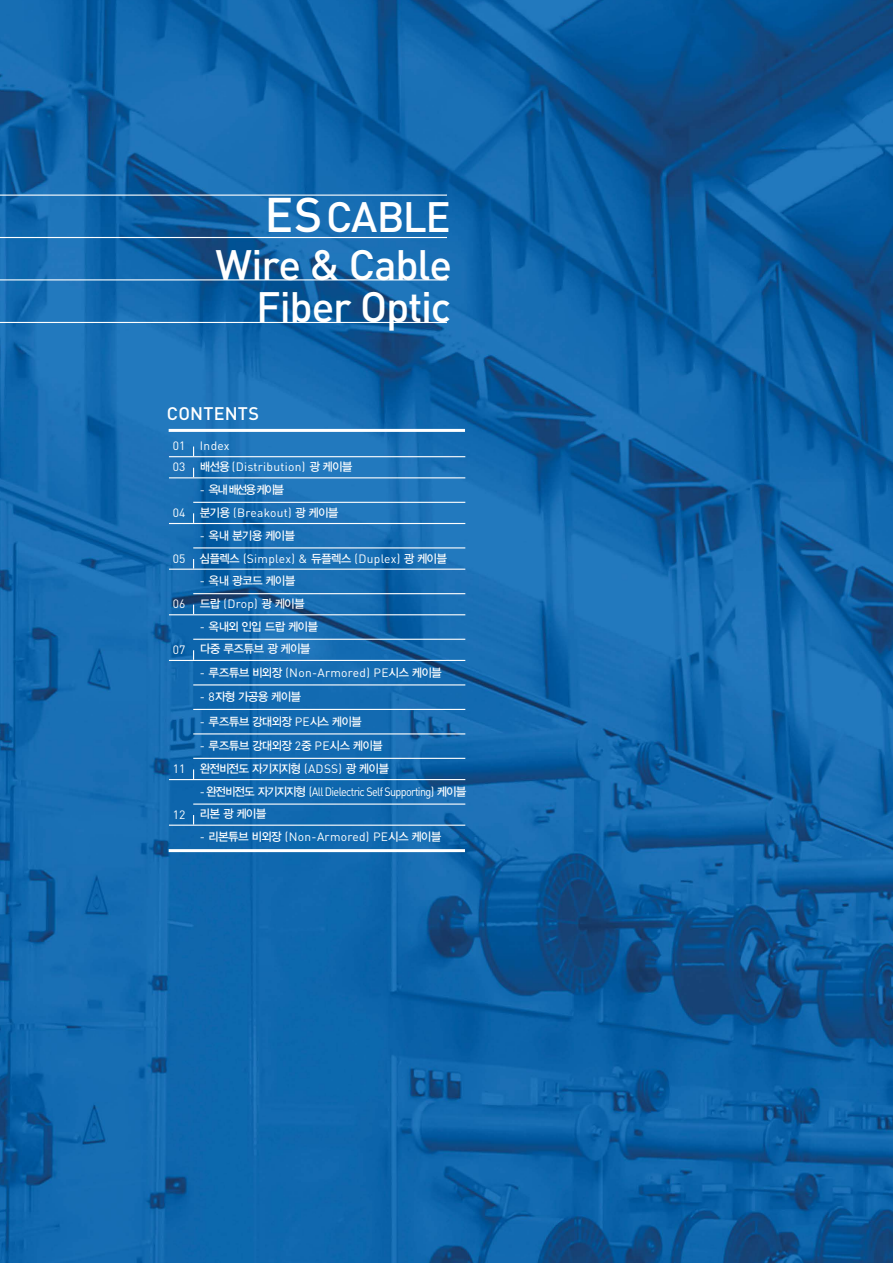
<style>
.page{position:relative;width:893px;height:1263px;background:#fff}
.page>*{position:absolute;margin:0;border:0;box-sizing:border-box;transform-origin:0 0}
.t1{font:500 42px/47.4px "DIN Pro";letter-spacing:-.03em;color:#fff;text-align:right}
.t2{font:500 18px "DIN Pro";letter-spacing:.015em;color:#fff}
.t3{font:12px/21.1px "DIN Pro";letter-spacing:.025em;color:#fff}
.t4{font:12px "DIN Pro";letter-spacing:-.06em;color:#fff}
.t5{font:11.25px/22px "Korean GD B";letter-spacing:-.07em;color:#fff}
.s1{font-size:48px}
.s2{font-family:"Korean GD B";font-size:11.25px}
.s3{font-family:"DIN Pro";font-size:12px}
</style>
<div class="page">
<img style="left:0;top:0;width:893px;height:1263px">
<hr style="left:169px;top:849px;width:296px;height:3px;background:#fff">
<hr style="left:169px;top:456px;width:296px;height:1px;background:#fff">
<hr style="left:169px;top:477px;width:296px;height:1px;background:#fff">
<hr style="left:169px;top:523px;width:296px;height:1px;background:#fff">
<hr style="left:169px;top:569px;width:296px;height:1px;background:#fff">
<hr style="left:169px;top:614px;width:296px;height:1px;background:#fff">
<hr style="left:169px;top:660px;width:296px;height:1px;background:#fff">
<hr style="left:169px;top:825px;width:296px;height:1px;background:#fff">
<hr style="left:169px;top:779px;width:296px;height:1px;background:#fff">
<hr style="left:193px;top:502px;width:272px;height:1px;background:#fff">
<hr style="left:193px;top:547px;width:272px;height:1px;background:#fff">
<hr style="left:193px;top:593px;width:272px;height:1px;background:#fff">
<hr style="left:193px;top:639px;width:272px;height:1px;background:#fff">
<hr style="left:193px;top:684px;width:272px;height:1px;background:#fff">
<hr style="left:193px;top:709px;width:272px;height:1px;background:#fff">
<hr style="left:193px;top:733px;width:272px;height:1px;background:#fff">
<hr style="left:193px;top:758px;width:272px;height:1px;background:#fff">
<hr style="left:193px;top:803px;width:272px;height:2px;background:#fff">
<hr style="left:169px;top:429px;width:296px;height:3px;background:#fff">
<hr style="left:0;top:195px;width:447px;height:1px;background:#fff">
<hr style="left:0;top:237px;width:447px;height:1px;background:#fff">
<hr style="left:0;top:279px;width:447px;height:1px;background:#fff">
<hr style="left:0;top:322px;width:447px;height:1px;background:#fff">
<h1 class="t1" style="left:215px;top:192px;width:238px"><span class="s1">ES</span> CABLE<br>Wire &amp; Cable</h1>
<h1 class="t1" style="left:256px;top:282px;width:197px">Fiber Optic</h1>
<h2 class="t2" style="left:167px;top:401px;width:82px">Contents</h2>
<p class="t3" style="left:173px;top:435px;width:182px">01 Index<br>03 <span class="s2">배선용</span> (Distribution) <span class="s2">광 케이블</span></p>
<p class="t5" style="left:200px;top:479px;width:86px"><span class="s3">-</span> 옥내 배선용 케이블</p>
<p class="t3" style="left:173px;top:501px;width:167px">04 <span class="s2">분기용</span> (Breakout) <span class="s2">광 케이블</span></p>
<p class="t5" style="left:200px;top:524px;width:97px"><span class="s3">-</span> 옥내 분기용 케이블</p>
<p class="t3" style="left:173px;top:547px;width:276px">05 <span class="s2">심플렉스</span> (Simplex) &amp; <span class="s2">듀플렉스</span> (Duplex) <span class="s2">광 케이블</span></p>
<p class="t5" style="left:200px;top:570px;width:97px"><span class="s3">-</span> 옥내 광코드 케이블</p>
<p class="t3" style="left:173px;top:593px;width:134px">06 <span class="s2">드랍</span> (Drop) <span class="s2">광 케이블</span></p>
<p class="t5" style="left:173px;top:616px;width:147px;text-indent:27px"><span class="s3">-</span> 옥내외 인입 드랍 케이블<br><span class="s3">07</span> 다중 루즈튜브 광 케이블</p>
<p class="t3" style="left:200px;top:661px;width:244px">- <span class="s2">루즈튜브 비외장</span> (Non-Armored) PE<span class="s2">시스 케이블</span></p>
<p class="t5" style="left:200px;top:686px;width:103px"><span class="s3">- 8</span>자형 가공용 케이블</p>
<p class="t5" style="left:200px;top:710px;width:164px"><span class="s3">-</span> 루즈튜브 강대외장 <span class="s3">PE</span>시스 케이블</p>
<p class="t5" style="left:173px;top:734px;width:218px;line-height:22.8px;text-indent:27px"><span class="s3">-</span> 루즈튜브 강대외장 <span class="s3">2</span>중 <span class="s3">PE</span>시스 케이블<br><span class="s3">11</span> 완전비전도 자기지지형 <span class="s3">(ADSS)</span> 광 케이블</p>
<p class="t4" style="left:200px;top:783px;width:268px">- <span class="s2">완전비전도 자기지지형</span> (All Dielectric Self Supporting) <span class="s2">케이블</span></p>
<p class="t5" style="left:173px;top:803px;width:95px"><span class="s3">12</span> 리본 광 케이블</p>
<p class="t3" style="left:200px;top:826px;width:243px">- <span class="s2">리본튜브 비외장</span> (Non-Armored) PE<span class="s2">시스 케이블</span></p>
</div>
